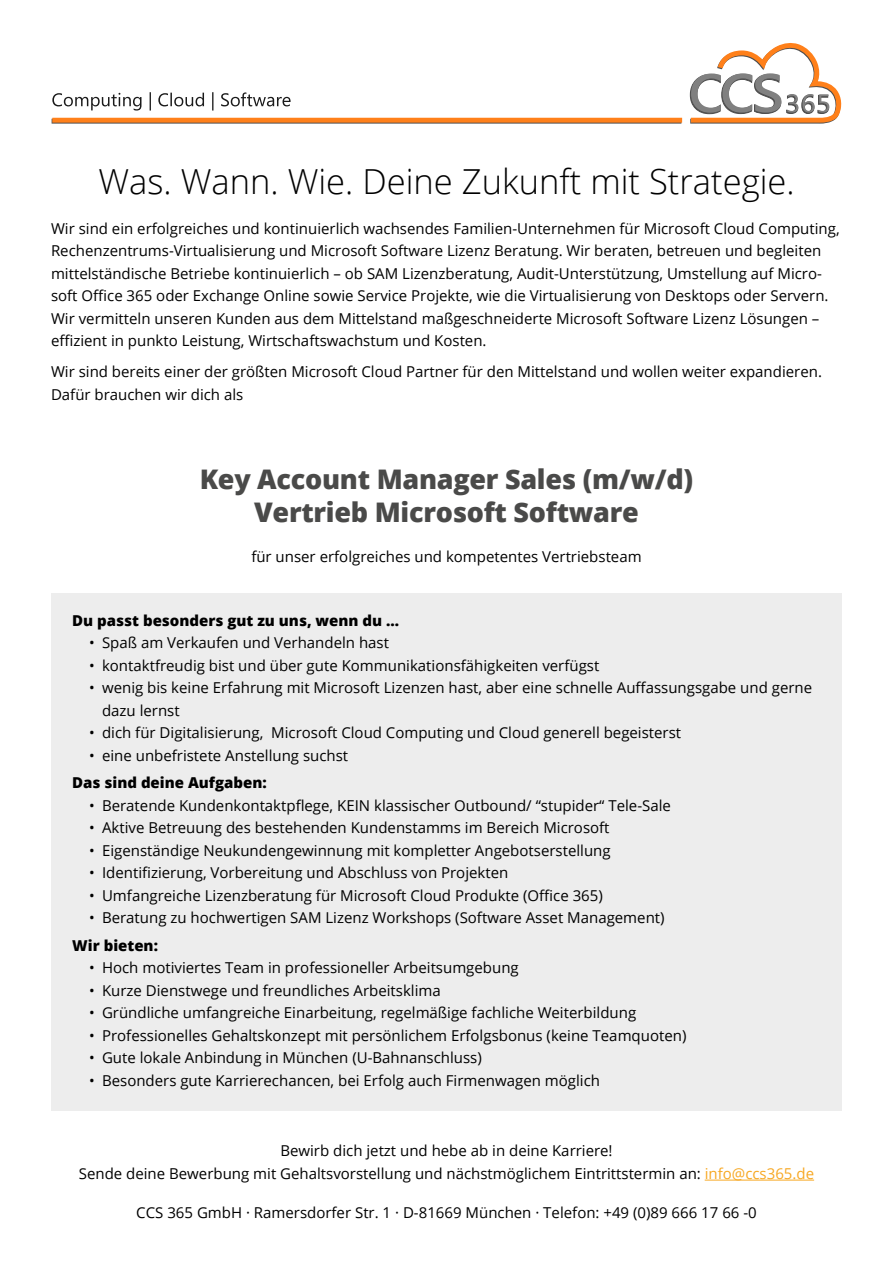
<style>
.page{position:relative;width:893px;height:1263px;background:#fff}
.page>*{position:absolute;margin:0;border:0;box-sizing:border-box;transform-origin:0 0}
.t1{font:300 34.5px "Open Sans";color:#000}
.t2{font:800 27px/33px "Open Sans";letter-spacing:-.01em;color:#4a4a49;text-align:center}
.t3{font:15px/22.5px "Open Sans";color:#000}
.t4{font:800 15px "Open Sans";color:#000}
.t5{font:10.35px/12.6px "Myriad Pro";color:#000}
.s1{color:#f7a823}
</style>
<div class="page">
<div style="left:52px;top:119px;width:629px;height:5px;background:#929292"></div>
<svg style="left:52px;top:92px;width:239px;height:19px"></svg>
<svg style="left:690px;top:43px;width:152px;height:81px"></svg>
<div style="left:52px;top:118px;width:630px;height:5px;background:#ff801a"></div>
<hr style="left:705px;top:1180px;width:109px;height:1px;background:#f7a823">
<div style="left:51px;top:593px;width:791px;height:517px;background:#ededed"></div>
<h1 class="t1" style="left:98px;top:158px;width:698px">Was. Wann. Wie. Deine Zukunft mit Strategie.</h1>
<p class="t3" style="left:51px;top:217px;width:790px">Wir sind ein erfolgreiches und kontinuierlich wachsendes Familien-Unternehmen für Microsoft Cloud Computing, Rechenzentrums-Virtualisierung und Microsoft Software Lizenz Beratung. Wir beraten, betreuen und begleiten mittelständische Betriebe kontinuierlich – ob SAM Lizenzberatung, Audit-Unterstützung, Umstellung auf Micro&shy;soft Office 365 oder Exchange Online sowie Service Projekte, wie die Virtualisierung von Desktops oder Servern.<br>Wir vermitteln unseren Kunden aus dem Mittelstand maßgeschneiderte Microsoft Software Lizenz Lösungen – effizient in punkto Leistung, Wirtschaftswachstum und Kosten.</p>
<p class="t3" style="left:51px;top:360px;width:772px">Wir sind bereits einer der größten Microsoft Cloud Partner für den Mittelstand und wollen weiter expandieren.<br>Dafür brauchen wir dich als</p>
<p class="t5" style="left:137px;top:169px;width:77px">R255 - G127 - B25 #FF7F19</p>
<p class="t5" style="left:339px;top:169px;width:66px">R25 - G25 - B25</p>
<p class="t5" style="left:542px;top:169px;width:77px">R255 - G127 - B25 #4C4C4C</p>
<p class="t5" style="left:744px;top:182px;width:38px">#7F7F7F</p>
<h2 class="t2" style="left:200px;top:461px;width:495px">Key Account Manager Sales (m/w/d)<br>Vertrieb Microsoft Software</h2>
<p class="t3" style="left:251px;top:545px;width:392px">für unser erfolgreiches und kompetentes Vertriebsteam</p>
<p class="t4" style="left:72px;top:609px;width:328px">Du passt besonders gut zu uns, wenn du ...</p>
<p class="t3" style="left:89px;top:631px;width:301px">• Spaß am Verkaufen und Verhandeln hast</p>
<p class="t3" style="left:89px;top:654px;width:512px">• kontaktfreudig bist und über gute Kommunikationsfähigkeiten verfügst</p>
<p class="t3" style="left:102px;top:676px;width:712px;text-indent:-13px">• wenig bis keine Erfahrung mit Microsoft Lizenzen hast, aber eine schnelle Auffassungsgabe und gerne dazu lernst</p>
<p class="t3" style="left:89px;top:721px;width:593px">• dich für Digitalisierung, Microsoft Cloud Computing und Cloud generell begeisterst</p>
<p class="t3" style="left:89px;top:744px;width:260px">• eine unbefristete Anstellung suchst</p>
<p class="t4" style="left:72px;top:771px;width:196px">Das sind deine Aufgaben:</p>
<p class="t3" style="left:89px;top:794px;width:583px">• Beratende Kundenkontaktpflege, KEIN klassischer Outbound/ “stupider“ Tele-Sale</p>
<p class="t3" style="left:89px;top:816px;width:522px">• Aktive Betreuung des bestehenden Kundenstamms im Bereich Microsoft</p>
<p class="t3" style="left:89px;top:839px;width:523px">• Eigenständige Neukundengewinnung mit kompletter Angebotserstellung</p>
<p class="t3" style="left:89px;top:861px;width:421px">• Identifizierung, Vorbereitung und Abschluss von Projekten</p>
<p class="t3" style="left:89px;top:884px;width:515px">• Umfangreiche Lizenzberatung für Microsoft Cloud Produkte (Office 365)</p>
<p class="t3" style="left:89px;top:906px;width:577px">• Beratung zu hochwertigen SAM Lizenz Workshops (Software Asset Management)</p>
<p class="t4" style="left:72px;top:934px;width:87px">Wir bieten:</p>
<p class="t3" style="left:89px;top:956px;width:431px">• Hoch motiviertes Team in professioneller Arbeitsumgebung</p>
<p class="t3" style="left:89px;top:979px;width:353px">• Kurze Dienstwege und freundliches Arbeitsklima</p>
<p class="t3" style="left:89px;top:1001px;width:548px">• Gründliche umfangreiche Einarbeitung, regelmäßige fachliche Weiterbildung</p>
<p class="t3" style="left:89px;top:1024px;width:599px">• Professionelles Gehaltskonzept mit persönlichem Erfolgsbonus (keine Teamquoten)</p>
<p class="t3" style="left:89px;top:1046px;width:394px">• Gute lokale Anbindung in München (U-Bahnanschluss)</p>
<p class="t3" style="left:89px;top:1069px;width:512px">• Besonders gute Karrierechancen, bei Erfolg auch Firmenwagen möglich</p>
<p class="t3" style="left:79px;top:1139px;width:737px;text-align:center">Bewirb dich jetzt und hebe ab in deine Karriere!<br>Sende deine Bewerbung mit Gehaltsvorstellung und nächstmöglichem Eintrittstermin an: <span class="s1">info@ccs365.de</span></p>
<p class="t3" style="left:136px;top:1201px;width:622px">CCS 365 GmbH · Ramersdorfer Str. 1 · D-81669 München · Telefon: +49 (0)89 666 17 66 -0</p>
</div>
